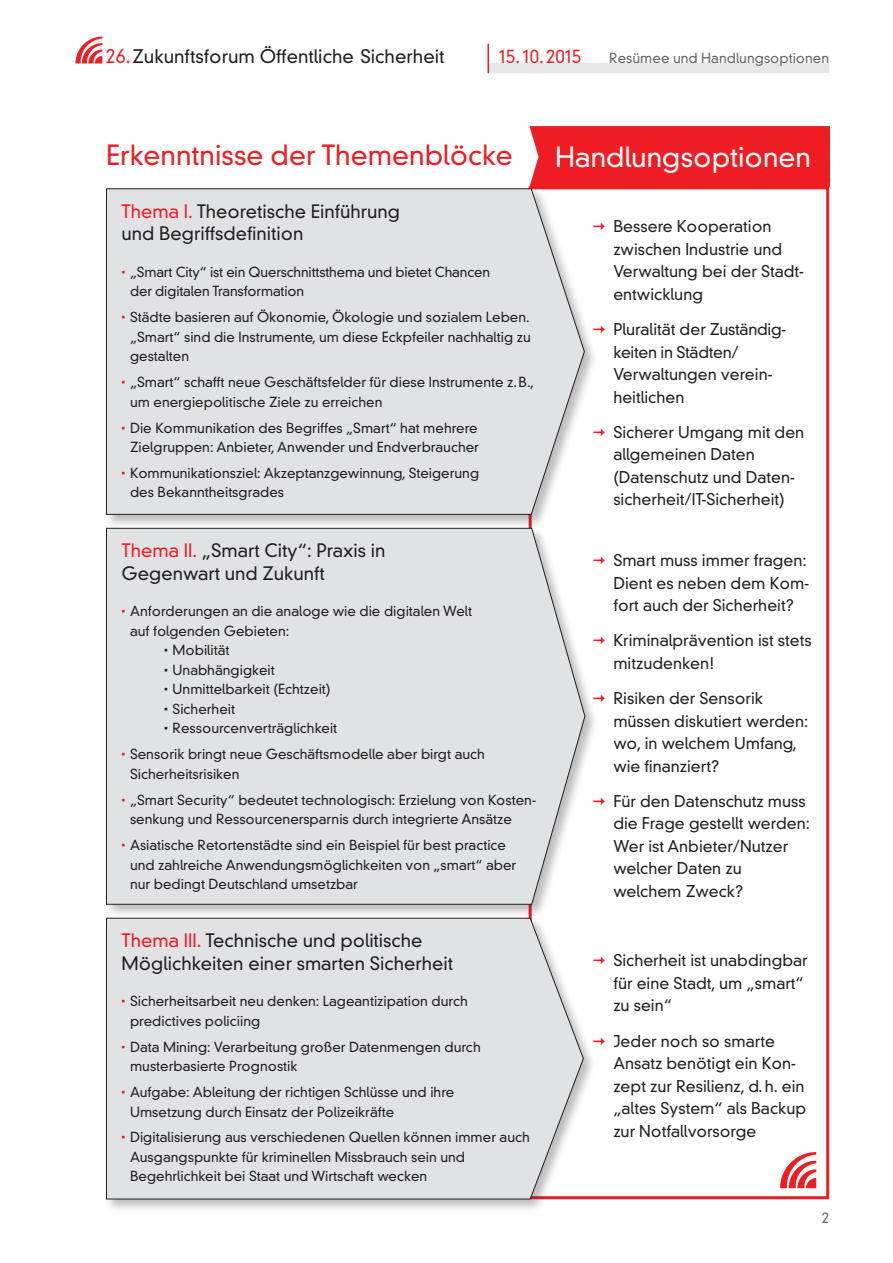
<style>
.page{position:relative;width:893px;height:1263px;background:#fff}
.page>*{position:absolute;margin:0;border:0;box-sizing:border-box;transform-origin:0 0}
.Überschrift_rot{font:300 27px "DIN Neuzeit Grotesk";color:#ee1d23}
.Überschrift_rot-2{font:300 27px "DIN Neuzeit Grotesk";color:#fff}
.t1{font:300 18.15px "DIN Neuzeit Grotesk";color:#231f20}
.Überschrift_2_schwar{font:300 18px/22.5px "DIN Neuzeit Grotesk";color:#231f20}
.t2{font:300 18px "DIN Neuzeit Grotesk";color:#ee1d23}
.t3{font:300 15.75px/22.5px "DIN Neuzeit Grotesk";color:#231f20}
.Referenten__Menge_Ei{font:300 14.25px "DIN Neuzeit Grotesk";color:#636366}
.t4{font:300 13.5px/19.5px "DIN Neuzeit Grotesk";color:#231f20}
.t5{font:300 13.5px "DIN Neuzeit Grotesk";color:#636366}
.s1{font-size:19.05px;color:#ee1d23}
.s2{color:#ee1d23}
</style>
<div class="page">
<div style="left:489px;top:63px;width:340px;height:10px;background:#e6e7e9"></div>
<svg style="left:75px;top:37px;width:27px;height:27px"></svg>
<hr style="left:487px;top:44px;width:2px;height:29px;background:#ee1d23">
<div style="left:529px;top:186px;width:300px;height:1013px;background:#fff;border:3px solid #ee1d23"></div>
<svg style="left:780px;top:1152px;width:36px;height:36px"></svg>
<div style="left:529px;top:126px;width:301px;height:61px;background:#ee1d23"></div>
<div style="left:104px;top:186px;width:494px;height:343px;background:#231f20;opacity:.3"></div>
<div style="left:106px;top:188px;width:479px;height:327px;background:#e1e2e4"></div>
<div style="left:104px;top:916px;width:493px;height:297px;background:#231f20;opacity:.3"></div>
<div style="left:106px;top:918px;width:478px;height:281px;background:#e1e2e4"></div>
<div style="left:104px;top:526px;width:495px;height:392px;background:#231f20;opacity:.3"></div>
<div style="left:106px;top:528px;width:479px;height:377px;background:#e1e2e4"></div>
<svg style="left:593px;top:223px;width:5px;height:7px"></svg>
<svg style="left:593px;top:325px;width:5px;height:8px"></svg>
<svg style="left:593px;top:428px;width:5px;height:8px"></svg>
<svg style="left:593px;top:556px;width:6px;height:8px"></svg>
<svg style="left:593px;top:637px;width:6px;height:7px"></svg>
<svg style="left:593px;top:694px;width:6px;height:8px"></svg>
<svg style="left:593px;top:797px;width:6px;height:8px"></svg>
<svg style="left:593px;top:957px;width:4px;height:7px"></svg>
<svg style="left:593px;top:1037px;width:4px;height:7px"></svg>
<h2 class="t1" style="left:106px;top:46px;width:340px"><span class="s1">26.</span>Zukunftsforum Öffentliche Sicherheit</h2>
<h3 class="t2" style="left:499px;top:45px;width:84px">15. 10.2015</h3>
<p class="t5" style="left:609px;top:50px;width:221px">Resümee und Handlungsoptionen</p>
<p class="Überschrift_rot" style="left:106px;top:139px;width:408px">Erkenntnisse der Themenblöcke</p>
<p class="Überschrift_2_schwar" style="left:122px;top:200px;width:280px"><span class="s2">Thema I.</span> Theoretische Einführung und Begriffsdefinition</p>
<p class="t4" style="left:130px;top:262px;width:362px">„Smart City“ ist ein Querschnittsthema und bietet Chancen der digitalen Transformation</p>
<p class="t4" style="left:130px;top:308px;width:402px;text-align:justify">Städte basieren auf Ökonomie, Ökologie und sozialem Leben. „Smart“ sind die Instrumente, um diese Eckpfeiler nachhaltig zu gestalten</p>
<p class="t4" style="left:130px;top:373px;width:405px">„Smart“ schafft neue Geschäftsfelder für diese Instrumente z.B., um energiepolitische Ziele zu erreichen</p>
<p class="t4" style="left:130px;top:418px;width:350px">Die Kommunikation des Begriffes „Smart“ hat mehrere<br>Zielgruppen: Anbieter, Anwender und Endverbraucher</p>
<p class="t4" style="left:130px;top:463px;width:351px">Kommunikationsziel: Akzeptanzgewinnung, Steigerung des Bekanntheitsgrades</p>
<p class="Überschrift_2_schwar" style="left:122px;top:540px;width:265px"><span class="s2">Thema II.</span> „Smart City“: Praxis in<br>Gegenwart und Zukunft</p>
<p class="t4" style="left:130px;top:602px;width:344px">Anforderungen an die analoge wie die digitalen Welt auf folgenden Gebieten:</p>
<p class="t4" style="left:173px;top:641px;width:58px">Mobilität</p>
<p class="t4" style="left:173px;top:660px;width:104px">Unabhängigkeit</p>
<p class="t4" style="left:173px;top:680px;width:160px">Unmittelbarkeit (Echtzeit)</p>
<p class="t4" style="left:173px;top:699px;width:64px">Sicherheit</p>
<p class="t4" style="left:173px;top:719px;width:166px">Ressourcenverträglichkeit</p>
<p class="t4" style="left:130px;top:745px;width:356px">Sensorik bringt neue Geschäftsmodelle aber birgt auch<br>Sicherheitsrisiken</p>
<p class="t4" style="left:130px;top:790px;width:407px">„Smart Security“ bedeutet technologisch: Erzielung von Kosten&shy;senkung und Ressourcenersparnis durch integrierte Ansätze</p>
<p class="t4" style="left:130px;top:835px;width:388px">Asiatische Retortenstädte sind ein Beispiel für best practice und zahlreiche Anwendungsmöglichkeiten von „smart“ aber nur bedingt Deutschland umsetzbar</p>
<p class="Überschrift_2_schwar" style="left:122px;top:930px;width:333px"><span class="s2">Thema III.</span> Technische und politische<br>Möglichkeiten einer smarten Sicherheit</p>
<p class="t4" style="left:130px;top:992px;width:339px">Sicherheitsarbeit neu denken: Lageantizipation durch predictives policiing</p>
<p class="t4" style="left:130px;top:1037px;width:352px">Data Mining: Verarbeitung großer Datenmengen durch musterbasierte Prognostik</p>
<p class="t4" style="left:130px;top:1082px;width:326px">Aufgabe: Ableitung der richtigen Schlüsse und ihre<br>Umsetzung durch Einsatz der Polizeikräfte</p>
<p class="t4" style="left:130px;top:1128px;width:401px">Digitalisierung aus verschiedenen Quellen können immer auch<br>Ausgangspunkte für kriminellen Missbrauch sein und<br>Begehrlichkeit bei Staat und Wirtschaft wecken</p>
<p class="Überschrift_rot-2" style="left:555px;top:141px;width:257px">Handlungsoptionen</p>
<p class="t3" style="left:613px;top:215px;width:192px">Bessere Kooperation zwischen Industrie und<br>Verwaltung bei der Stadt&shy;entwicklung</p>
<p class="t3" style="left:613px;top:318px;width:174px">Pluralität der Zuständig&shy;keiten in Städten/<br>Verwaltungen verein&shy;heitlichen</p>
<p class="t3" style="left:613px;top:421px;width:192px">Sicherer Umgang mit den allgemeinen Daten (Datenschutz und Daten&shy;sicherheit/IT-Sicherheit)</p>
<p class="t3" style="left:613px;top:549px;width:197px">Smart muss immer fragen:<br>Dient es neben dem Kom&shy;fort auch der Sicherheit?</p>
<p class="t3" style="left:613px;top:629px;width:200px">Kriminalprävention ist stets mitzudenken!</p>
<p class="t3" style="left:613px;top:687px;width:196px">Risiken der Sensorik müssen diskutiert werden: wo, in welchem Umfang, wie finanziert?</p>
<p class="t3" style="left:613px;top:790px;width:198px">Für den Datenschutz muss die Frage gestellt werden:<br>Wer ist Anbieter/Nutzer welcher Daten zu welchem Zweck?</p>
<p class="t3" style="left:613px;top:949px;width:196px">Sicherheit ist unabdingbar für eine Stadt, um „smart“ zu sein“</p>
<p class="t3" style="left:613px;top:1030px;width:194px">Jeder noch so smarte<br>Ansatz benötigt ein Kon&shy;zept zur Resilienz, d.h. ein „altes System“ als Backup zur Notfallvorsorge</p>
<p class="Referenten__Menge_Ei" style="left:822px;top:1209px;width:9px">2</p>
</div>
